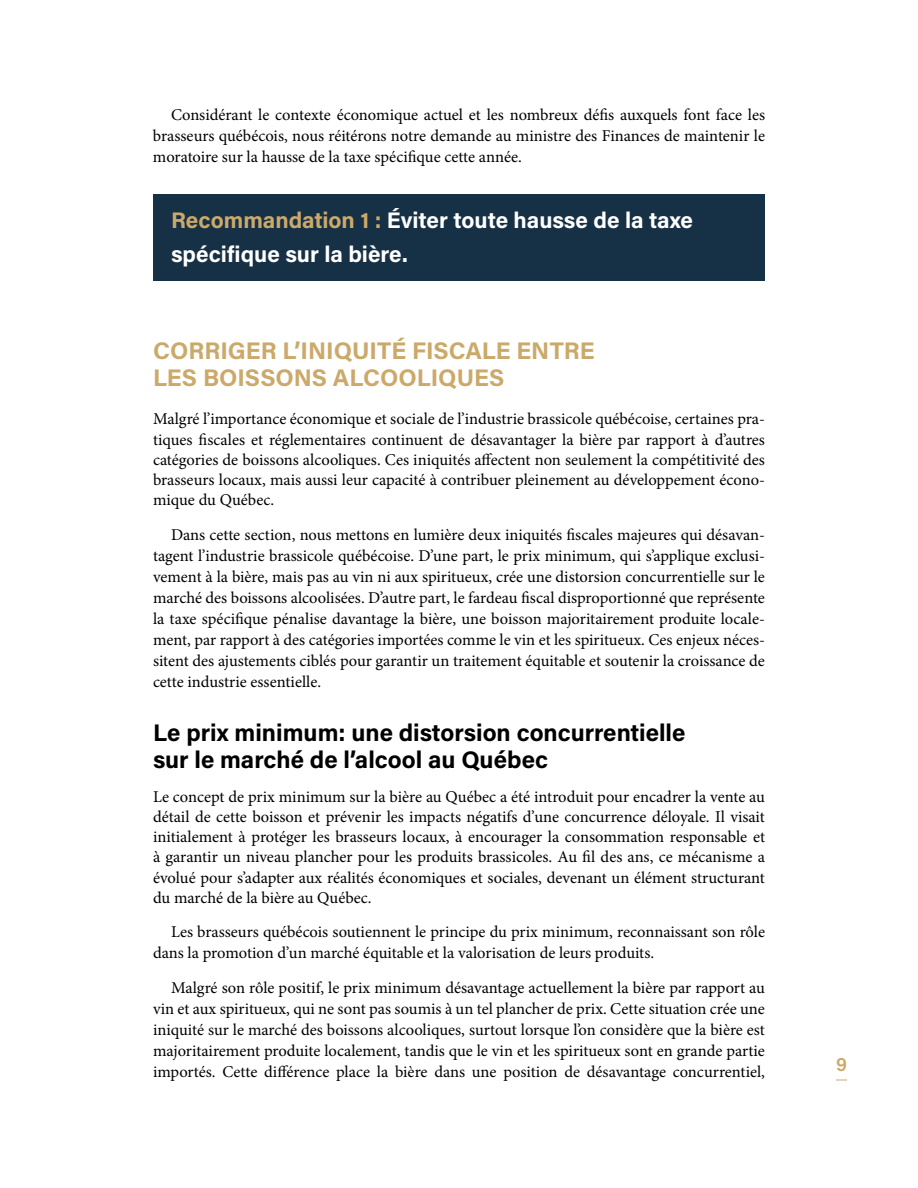
<style>
.page{position:relative;width:918px;height:1188px;background:#fff}
.page>*{position:absolute;margin:0;border:0;box-sizing:border-box;transform-origin:0 0}
.t1{font:700 24px/27px "Acumin Pro";color:#000}
.t2{font:700 24px/27px "Acumin Pro";color:#cba96a}
.t3{font:700 22.5px/34.5px "Acumin Pro";color:#fff}
.t4{font:600 19.5px "Acumin Pro";color:#cba96a}
.t5{font:16.5px/21px "Minion Pro";color:#000;text-align:justify}
.s1{color:#cba96a}
</style>
<div class="page">
<div style="left:153px;top:194px;width:612px;height:86px;background:#163045"></div>
<p class="t5" style="left:153px;top:104px;width:614px;text-indent:18px">Considérant le contexte économique actuel et les nombreux défis auxquels font face les brasseurs québécois, nous réitérons notre demande au ministre des Finances de maintenir le moratoire sur la hausse de la taxe spécifique cette année.</p>
<h2 class="t3" style="left:171px;top:202px;width:524px"><span class="s1">Recommandation 1 :</span> Éviter toute hausse de la taxe spécifique sur la bière.</h2>
<h1 class="t2" style="left:153px;top:336px;width:443px">CORRIGER L’INIQUITÉ FISCALE ENTRE<br>LES BOISSONS ALCOOLIQUES</h1>
<p class="t5" style="left:153px;top:409px;width:614px;line-height:20.2px">Malgré l’importance économique et sociale de l’industrie brassicole québécoise, certaines pra&shy;tiques fiscales et réglementaires continuent de désavantager la bière par rapport à d’autres catégories de boissons alcooliques. Ces iniquités affectent non seulement la compétitivité des brasseurs locaux, mais aussi leur capacité à contribuer pleinement au développement écono&shy;mique du Québec.</p>
<p class="t5" style="left:153px;top:524px;width:614px;text-indent:18px">Dans cette section, nous mettons en lumière deux iniquités fiscales majeures qui désavan&shy;tagent l’industrie brassicole québécoise. D’une part, le prix minimum, qui s’applique exclusi&shy;vement à la bière, mais pas au vin ni aux spiritueux, crée une distorsion concurrentielle sur le marché des boissons alcoolisées. D’autre part, le fardeau fiscal disproportionné que représente la taxe spécifique pénalise davantage la bière, une boisson majoritairement produite locale&shy;ment, par rapport à des catégories importées comme le vin et les spiritueux. Ces enjeux néces&shy;sitent des ajustements ciblés pour garantir un traitement équitable et soutenir la croissance de cette industrie essentielle.</p>
<h1 class="t1" style="left:153px;top:718px;width:534px">Le prix minimum: une distorsion concurrentielle sur le marché de l’alcool au Québec</h1>
<p class="t5" style="left:153px;top:786px;width:614px;line-height:20.2px">Le concept de prix minimum sur la bière au Québec a été introduit pour encadrer la vente au détail de cette boisson et prévenir les impacts négatifs d’une concurrence déloyale. Il visait initialement à protéger les brasseurs locaux, à encourager la consommation responsable et à garantir un niveau plancher pour les produits brassicoles. Au fil des ans, ce mécanisme a évolué pour s’adapter aux réalités économiques et sociales, devenant un élément structurant du marché de la bière au Québec.</p>
<p class="t5" style="left:153px;top:922px;width:614px;text-indent:18px">Les brasseurs québécois soutiennent le principe du prix minimum, reconnaissant son rôle dans la promotion d’un marché équitable et la valorisation de leurs produits.</p>
<p class="t5" style="left:153px;top:977px;width:614px;text-indent:18px">Malgré son rôle positif, le prix minimum désavantage actuellement la bière par rapport au vin et aux spiritueux, qui ne sont pas soumis à un tel plancher de prix. Cette situation crée une iniquité sur le marché des boissons alcooliques, surtout lorsque l’on considère que la bière est majoritairement produite localement, tandis que le vin et les spiritueux sont en grande partie importés. Cette différence place la bière dans une position de désavantage concurrentiel,</p>
<p class="t4" style="left:836px;top:1051px;width:12px">9</p>
</div>
